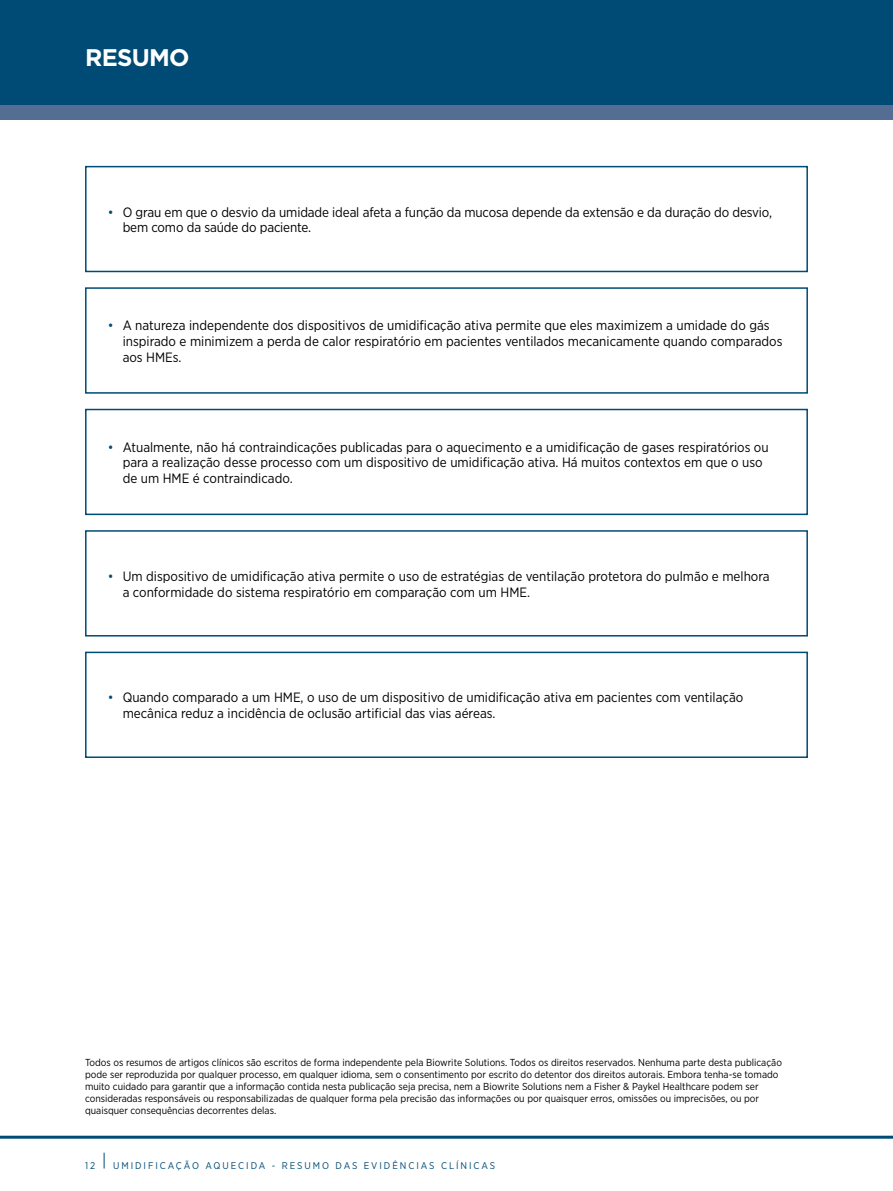
<style>
.page{position:relative;width:893px;height:1191px;background:#fff}
.page>*{position:absolute;margin:0;border:0;box-sizing:border-box;transform-origin:0 0}
.t1{font:700 24px "Gotham";letter-spacing:-.03em;color:#fff}
.t2{font:13.5px/15.8px "Gotham Narrow";color:#000}
.t3{font:10.2px/12px "Gotham Narrow";color:#000}
.t4{font:9.75px "Gotham Narrow";letter-spacing:.2em;color:#004b75}
.s1{color:#004b75}
</style>
<div class="page">
<svg style="left:104px;top:1152px;width:1px;height:16px"></svg>
<hr style="left:0;top:1135px;width:893px;height:3px;background:#004b75">
<div style="left:0;top:104px;width:893px;height:15px;background:#536e92"></div>
<div style="left:0;top:0;width:893px;height:104px;background:#004b75"></div>
<div style="left:85px;top:287px;width:723px;height:107px;border:2px solid #004b75"></div>
<div style="left:85px;top:530px;width:723px;height:106px;border:2px solid #004b75"></div>
<div style="left:85px;top:166px;width:723px;height:106px;border:2px solid #004b75"></div>
<div style="left:85px;top:409px;width:723px;height:106px;border:2px solid #004b75"></div>
<div style="left:85px;top:651px;width:723px;height:107px;border:2px solid #004b75"></div>
<h1 class="t1" style="left:85px;top:42px;width:106px">RESUMO</h1>
<p class="t2" style="left:123px;top:204px;width:651px;text-indent:-15px"><span class="s1">•</span> O grau em que o desvio da umidade ideal afeta a função da mucosa depende da extensão e da duração do desvio, bem como da saúde do paciente.</p>
<p class="t2" style="left:123px;top:317px;width:661px;text-indent:-15px"><span class="s1">•</span> A natureza independente dos dispositivos de umidificação ativa permite que eles maximizem a umidade do gás inspirado e minimizem a perda de calor respiratório em pacientes ventilados mecanicamente quando comparados aos HMEs.</p>
<p class="t2" style="left:123px;top:439px;width:647px;text-indent:-15px"><span class="s1">•</span> Atualmente, não há contraindicações publicadas para o aquecimento e a umidificação de gases respiratórios ou para a realização desse processo com um dispositivo de umidificação ativa. Há muitos contextos em que o uso de um HME é contraindicado.</p>
<p class="t2" style="left:123px;top:568px;width:648px;text-indent:-15px"><span class="s1">•</span> Um dispositivo de umidificação ativa permite o uso de estratégias de ventilação protetora do pulmão e melhora a conformidade do sistema respiratório em comparação com um HME.</p>
<p class="t2" style="left:123px;top:689px;width:622px;text-indent:-15px"><span class="s1">•</span> Quando comparado a um HME, o uso de um dispositivo de umidificação ativa em pacientes com ventilação mecânica reduz a incidência de oclusão artificial das vias aéreas.</p>
<p class="t3" style="left:85px;top:1056px;width:698px">Todos os resumos de artigos clínicos são escritos de forma independente pela Biowrite Solutions. Todos os direitos reservados. Nenhuma parte desta publicação pode ser reproduzida por qualquer processo, em qualquer idioma, sem o consentimento por escrito do detentor dos direitos autorais. Embora tenha-se tomado muito cuidado para garantir que a informação contida nesta publicação seja precisa, nem a Biowrite Solutions nem a Fisher &amp; Paykel Healthcare podem ser consideradas responsáveis ou responsabilizadas de qualquer forma pela precisão das informações ou por quaisquer erros, omissões ou imprecisões, ou por quaisquer consequências decorrentes delas.</p>
<p class="t4" style="left:85px;top:1159px;width:12px">12</p>
<p class="t4" style="left:113px;top:1159px;width:384px">UMIDIFICAÇÃO AQUECIDA - RESUMO DAS EVIDÊNCIAS CLÍNICAS</p>
</div>
